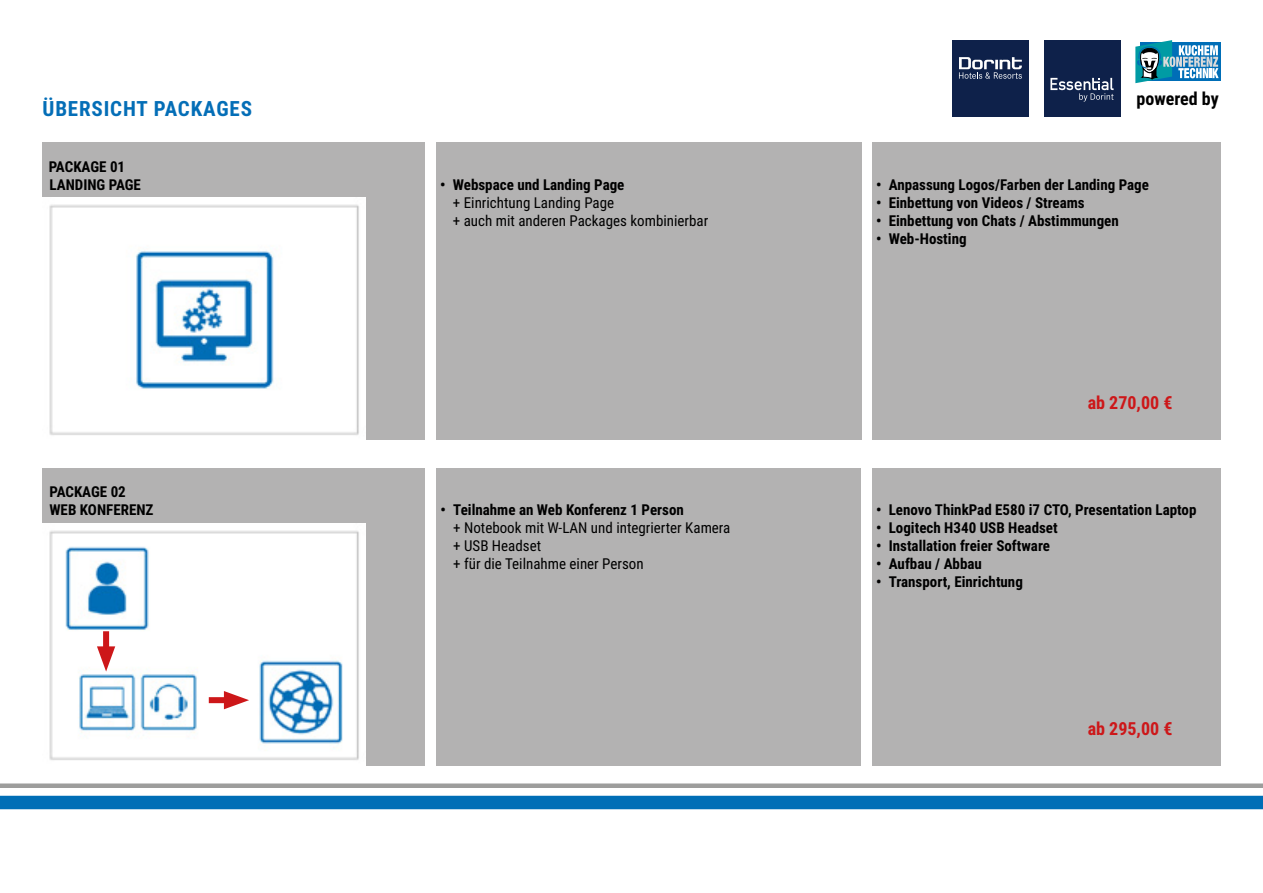
<style>
.page{position:relative;width:1263px;height:893px;background:#fff}
.page>*{position:absolute;margin:0;border:0;box-sizing:border-box;transform-origin:0 0}
.t1{font:700 21px "Roboto Condensed";letter-spacing:.04em;color:#046eb7}
.t2{font:700 18px "Roboto Condensed";color:#cd1719}
.t3{font:700 18px "Roboto Condensed";color:#000}
.t4{font:700 15px/18px "Roboto Condensed";color:#000}
.t5{font:15px/18px "Roboto Condensed";color:#000}
</style>
<div class="page">
<div style="left:0;top:796px;width:1263px;height:13px;background:#006eb6"></div>
<div style="left:0;top:783px;width:1263px;height:5px;background:#9d9d9c"></div>
<div style="left:43px;top:142px;width:382px;height:298px;background:#b3b2b2"></div>
<div style="left:436px;top:142px;width:425px;height:298px;background:#b3b2b2"></div>
<div style="left:872px;top:142px;width:348px;height:298px;background:#b3b2b2"></div>
<div style="left:43px;top:468px;width:382px;height:297px;background:#b3b2b2"></div>
<div style="left:436px;top:468px;width:425px;height:297px;background:#b3b2b2"></div>
<div style="left:872px;top:468px;width:348px;height:297px;background:#b3b2b2"></div>
<img style="left:43px;top:198px;width:323px;height:242px">
<img style="left:43px;top:523px;width:323px;height:242px">
<div style="left:103px;top:631px;width:6px;height:26px;background:#cd1719"></div>
<svg style="left:97px;top:646px;width:18px;height:25px"></svg>
<div style="left:209px;top:697px;width:25px;height:6px;background:#cd1719"></div>
<svg style="left:224px;top:691px;width:25px;height:18px"></svg>
<svg style="left:1218px;top:43px;width:2px;height:38px"></svg>
<svg style="left:1135px;top:40px;width:83px;height:43px"></svg>
<div style="left:952px;top:40px;width:77px;height:77px;background:#0e214a"></div>
<svg style="left:959px;top:57px;width:63px;height:22px"></svg>
<div style="left:1044px;top:40px;width:76px;height:77px;background:#0e214a"></div>
<svg style="left:1050px;top:78px;width:63px;height:24px"></svg>
<h1 class="t1" style="left:43px;top:94px;width:211px">ÜBERSICHT PACKAGES</h1>
<p class="t4" style="left:49px;top:157px;width:94px">PACKAGE 01<br>LANDING PAGE</p>
<p class="t4" style="left:49px;top:482px;width:106px">PACKAGE 02<br>WEB KONFERENZ</p>
<p class="t4" style="left:440px;top:175px;width:186px">• Webspace und Landing Page</p>
<p class="t5" style="left:453px;top:193px;width:257px">+ Einrichtung Landing Page<br>+ auch mit anderen Packages kombinierbar</p>
<p class="t4" style="left:440px;top:500px;width:245px">• Teilnahme an Web Konferenz 1 Person</p>
<p class="t5" style="left:453px;top:518px;width:279px">+ Notebook mit W-LAN und integrierter Kamera + USB Headset<br>+ für die Teilnahme einer Person</p>
<p class="t3" style="left:1136px;top:86px;width:84px">powered by</p>
<p class="t4" style="left:876px;top:175px;width:274px">• Anpassung Logos/Farben der Landing Page</p>
<p class="t4" style="left:876px;top:193px;width:210px">• Einbettung von Videos / Streams</p>
<p class="t4" style="left:876px;top:211px;width:244px">• Einbettung von Chats / Abstimmungen</p>
<p class="t4" style="left:876px;top:229px;width:92px">• Web-Hosting</p>
<p class="t2" style="left:1088px;top:390px;width:86px">ab 270,00 €</p>
<p class="t4" style="left:876px;top:500px;width:322px">• Lenovo ThinkPad E580 i7 CTO, Presentation Laptop</p>
<p class="t4" style="left:876px;top:518px;width:183px">• Logitech H340 USB Headset</p>
<p class="t4" style="left:876px;top:536px;width:175px">• Installation freier Software</p>
<p class="t4" style="left:876px;top:554px;width:107px">• Aufbau / Abbau</p>
<p class="t4" style="left:876px;top:572px;width:148px">• Transport, Einrichtung</p>
<p class="t2" style="left:1088px;top:716px;width:86px">ab 295,00 €</p>
</div>
